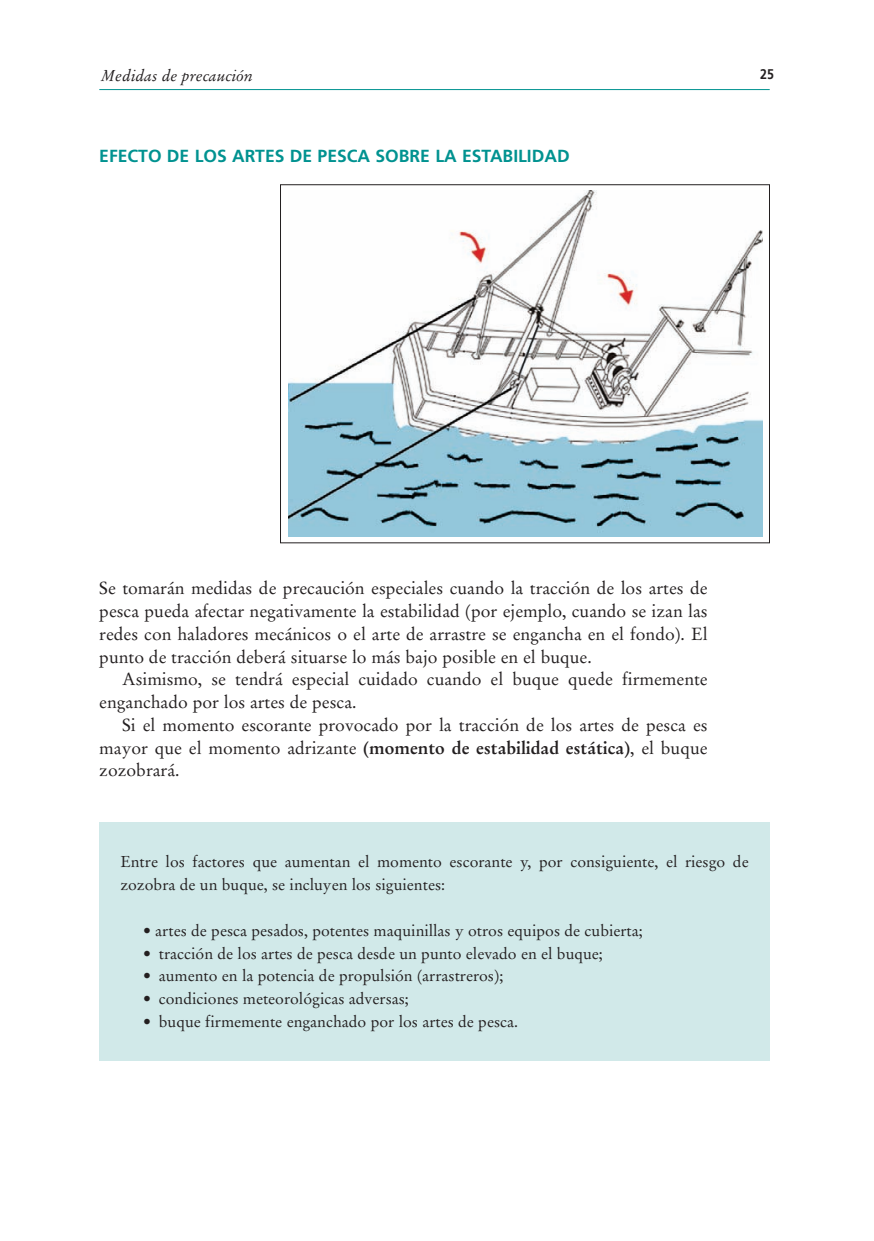
<style>
.page{position:relative;width:874px;height:1241px;background:#fff}
.page>*{position:absolute;margin:0;border:0;box-sizing:border-box;transform-origin:0 0}
.t1{font:17.5px/22.8px "Stempel Garamond LT Std";color:#231f20;text-align:justify}
.t2{font:700 17.5px "Frutiger LT Std";color:#009290}
.t3{font:15.75px/22.8px "Stempel Garamond LT Std";color:#231f20}
.t4{font:italic 15.75px "Stempel Garamond LT Std";color:#231f20}
.t5{font:700 14px "Frutiger LT Std";color:#231f20;scale:.88 1}
.s1{font-weight:700}
</style>
<div class="page">
<hr style="left:99px;top:89px;width:670px;height:1px;background:#009290">
<div style="left:99px;top:821px;width:670px;height:239px;background:#d1e9e9"></div>
<img style="left:288px;top:190px;width:474px;height:346px">
<p class="t4" style="left:100px;top:66px;width:154px">Medidas de precaución</p>
<p class="t5" style="left:759px;top:66px;width:17px">25</p>
<p class="t2" style="left:99px;top:145px;width:471px">EFECTO DE LOS ARTES DE PESCA SOBRE LA ESTABILIDAD</p>
<p class="t1" style="left:99px;top:577px;width:609px">Se tomarán medidas de precaución especiales cuando la tracción de los artes de pesca pueda afectar negativamente la estabilidad (por ejemplo, cuando se izan las redes con haladores mecánicos o el arte de arrastre se engancha en el fondo). El punto de tracción deberá situarse lo más bajo posible en el buque.</p>
<p class="t1" style="left:99px;top:668px;width:609px;text-indent:23px">Asimismo, se tendrá especial cuidado cuando el buque quede firmemente enganchado por los artes de pesca.</p>
<p class="t1" style="left:99px;top:713px;width:609px;text-indent:23px">Si el momento escorante provocado por la tracción de los artes de pesca es mayor que el momento adrizante <span class="s1">(momento de estabilidad estática)</span>, el buque zozobrará.</p>
<p class="t3" style="left:120px;top:850px;width:629px">Entre los factores que aumentan el momento escorante y, por consiguiente, el riesgo de zozobra de un buque, se incluyen los siguientes:</p>
<p class="t3" style="left:143px;top:918px;width:501px">• artes de pesca pesados, potentes maquinillas y otros equipos de cubierta;</p>
<p class="t3" style="left:143px;top:941px;width:461px">• tracción de los artes de pesca desde un punto elevado en el buque;</p>
<p class="t3" style="left:143px;top:964px;width:361px">• aumento en la potencia de propulsión (arrastreros);</p>
<p class="t3" style="left:143px;top:987px;width:267px">• condiciones meteorológicas adversas;</p>
<p class="t3" style="left:143px;top:1009px;width:376px">• buque firmemente enganchado por los artes de pesca.</p>
</div>
